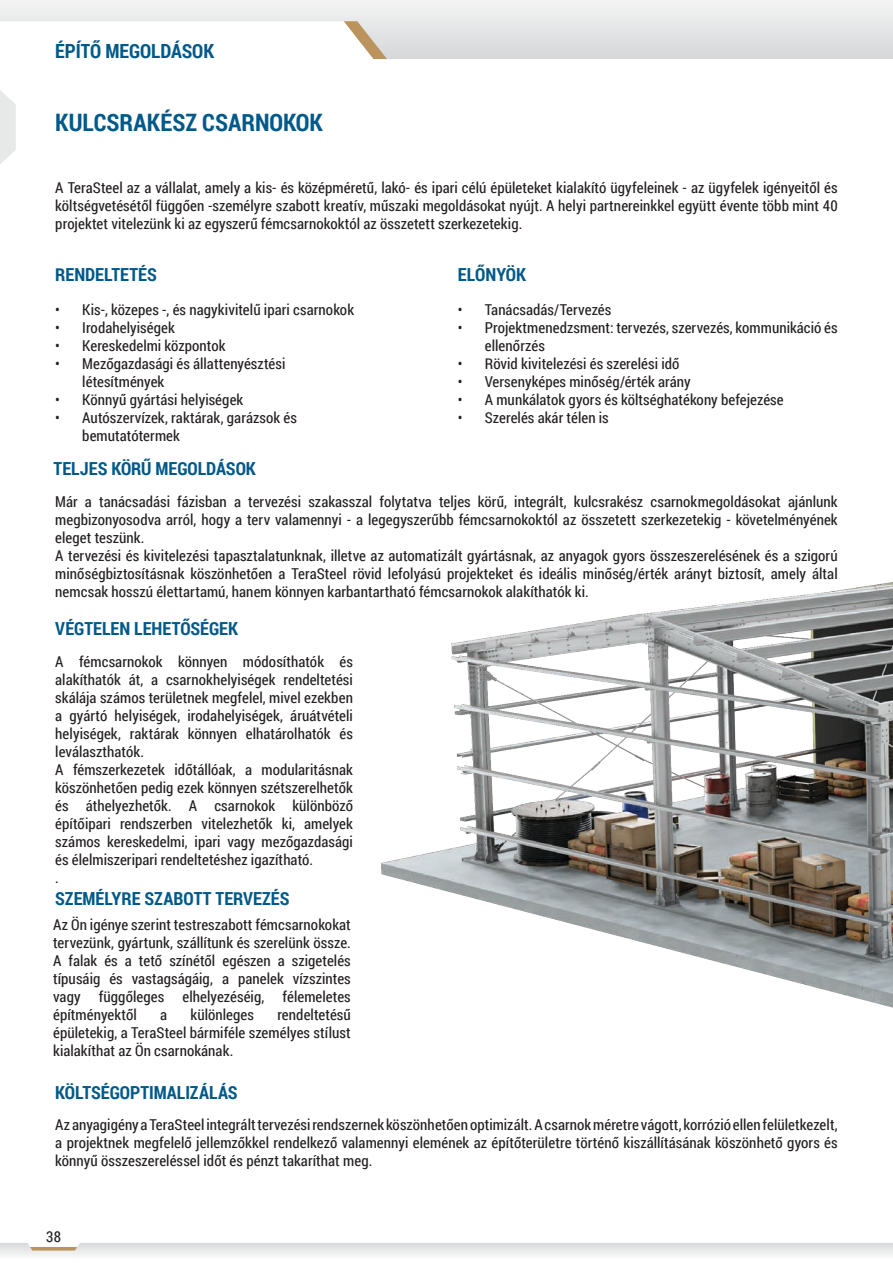
<style>
.page{position:relative;width:893px;height:1263px;background:#fff}
.page>*{position:absolute;margin:0;border:0;box-sizing:border-box;transform-origin:0 0}
.Title_16pt{font:700 24px "Roboto Condensed";color:#005989}
.t1{font:700 19.5px "Roboto Condensed";color:#005989}
.Title_16pt-2{font:700 18px "Roboto Condensed";color:#005989}
.Paragraph_10pt{font:15px/18px "Roboto Condensed";letter-spacing:.005em;color:#231f20;text-align:justify}
</style>
<div class="page">
<svg style="left:0;top:0;width:893px;height:59px"></svg>
<svg style="left:344px;top:21px;width:43px;height:38px"></svg>
<svg style="left:0;top:1243px;width:893px;height:13px"></svg>
<svg style="left:0;top:90px;width:16px;height:74px"></svg>
<img style="left:381px;top:582px;width:512px;height:426px">
<h2 class="t1" style="left:55px;top:37px;width:160px">ÉPÍTŐ MEGOLDÁSOK</h2>
<p class="Title_16pt" style="left:55px;top:106px;width:269px">KULCSRAKÉSZ CSARNOKOK</p>
<p class="Paragraph_10pt" style="left:55px;top:178px;width:784px">A TeraSteel az a vállalat, amely a kis- és középméretű, lakó- és ipari célú épületeket kialakító ügyfeleinek - az ügyfelek igényeitől és költségvetésétől függően -személyre szabott kreatív, műszaki megoldásokat nyújt. A helyi partnereinkkel együtt évente több mint 40 projektet vitelezünk ki az egyszerű fémcsarnokoktól az összetett szerkezetekig.</p>
<p class="Title_16pt-2" style="left:55px;top:262px;width:103px">RENDELTETÉS</p>
<p class="Title_16pt-2" style="left:458px;top:262px;width:70px">ELŐNYÖK</p>
<p class="Paragraph_10pt" style="left:55px;top:300px;width:300px">• Kis-, közepes -, és nagykivitelű ipari csarnokok</p>
<p class="Paragraph_10pt" style="left:55px;top:318px;width:121px">• Irodahelyiségek</p>
<p class="Paragraph_10pt" style="left:55px;top:336px;width:172px">• Kereskedelmi központok</p>
<p class="Paragraph_10pt" style="left:82px;top:354px;width:205px;text-indent:-27px">• Mezőgazdasági és állattenyésztési létesítmények</p>
<p class="Paragraph_10pt" style="left:55px;top:390px;width:190px">• Könnyű gyártási helyiségek</p>
<p class="Paragraph_10pt" style="left:82px;top:408px;width:216px;text-indent:-27px">• Autószervízek, raktárak, garázsok és bemutatótermek</p>
<p class="Title_16pt-2" style="left:54px;top:456px;width:204px">TELJES KÖRŰ MEGOLDÁSOK</p>
<p class="Paragraph_10pt" style="left:458px;top:300px;width:155px">• Tanácsadás/Tervezés</p>
<p class="Paragraph_10pt" style="left:485px;top:318px;width:354px;text-indent:-27px">• Projektmenedzsment: tervezés, szervezés, kommunikáció és ellenőrzés</p>
<p class="Paragraph_10pt" style="left:458px;top:354px;width:223px">• Rövid kivitelezési és szerelési idő</p>
<p class="Paragraph_10pt" style="left:458px;top:372px;width:234px">• Versenyképes minőség/érték arány</p>
<p class="Paragraph_10pt" style="left:458px;top:390px;width:327px">• A munkálatok gyors és költséghatékony befejezése</p>
<p class="Paragraph_10pt" style="left:458px;top:408px;width:152px">• Szerelés akár télen is</p>
<p class="Paragraph_10pt" style="left:55px;top:492px;width:784px">Már a tanácsadási fázisban a tervezési szakasszal folytatva teljes körű, integrált, kulcsrakész csarnokmegoldásokat ajánlunk megbizonyosodva arról, hogy a terv valamennyi - a legegyszerűbb fémcsarnokoktól az összetett szerkezetekig - követelményének eleget teszünk.</p>
<p class="Paragraph_10pt" style="left:55px;top:546px;width:784px">A tervezési és kivitelezési tapasztalatunknak, illetve az automatizált gyártásnak, az anyagok gyors összeszerelésének és a szigorú minőségbiztosításnak köszönhetően a TeraSteel rövid lefolyású projekteket és ideális minőség/érték arányt biztosít, amely által nemcsak hosszú élettartamú, hanem könnyen karbantartható fémcsarnokok alakíthatók ki.</p>
<p class="Title_16pt-2" style="left:55px;top:616px;width:184px">VÉGTELEN LEHETŐSÉGEK</p>
<p class="Paragraph_10pt" style="left:55px;top:652px;width:299px">A fémcsarnokok könnyen módosíthatók és alakíthatók át, a csarnokhelyiségek rendeltetési skálája számos területnek megfelel, mivel ezekben a gyártó helyiségek, irodahelyiségek, áruátvételi helyiségek, raktárak könnyen elhatárolhatók és leválaszthatók.</p>
<p class="Paragraph_10pt" style="left:55px;top:760px;width:299px">A fémszerkezetek időtállóak, a modularitásnak köszönhetően pedig ezek könnyen szétszerelhetők és áthelyezhetők. A csarnokok különböző építőipari rendszerben vitelezhetők ki, amelyek számos kereskedelmi, ipari vagy mezőgazdasági és élelmiszeripari rendeltetéshez igazítható.</p>
<p class="Paragraph_10pt" style="left:55px;top:868px;width:5px">.</p>
<p class="Paragraph_10pt" style="left:53px;top:915px;width:299px">Az Ön igénye szerint testreszabott fémcsarnokokat tervezünk, gyártunk, szállítunk és szerelünk össze.<br>A falak és a tető színétől egészen a szigetelés típusáig és vastagságáig, a panelek vízszintes vagy függőleges elhelyezéséig, félemeletes építményektől</p>
<p class="Title_16pt-2" style="left:55px;top:886px;width:236px">SZEMÉLYRE SZABOTT TERVEZÉS</p>
<p class="Paragraph_10pt" style="left:53px;top:1005px;width:299px;text-indent:224px">rendeltetésű épületekig, a TeraSteel bármiféle személyes stílust kialakíthat az Ön csarnokának.</p>
<p class="Paragraph_10pt" style="left:160px;top:1005px;width:8px">a</p>
<p class="Paragraph_10pt" style="left:190px;top:1005px;width:65px">különleges</p>
<p class="Title_16pt-2" style="left:55px;top:1080px;width:184px">KÖLTSÉGOPTIMALIZÁLÁS</p>
<p class="Paragraph_10pt" style="left:55px;top:1115px;width:784px">Az anyagigény a TeraSteel integrált tervezési rendszernek köszönhetően optimizált. A csarnok méretre vágott, korrózió ellen felületkezelt, a projektnek megfelelő jellemzőkkel rendelkező valamennyi elemének az építőterületre történő kiszállításának köszönhető gyors és könnyű összeszereléssel időt és pénzt takaríthat meg.</p>
<p class="Paragraph_10pt" style="left:46px;top:1227px;width:16px">38</p>
</div>
